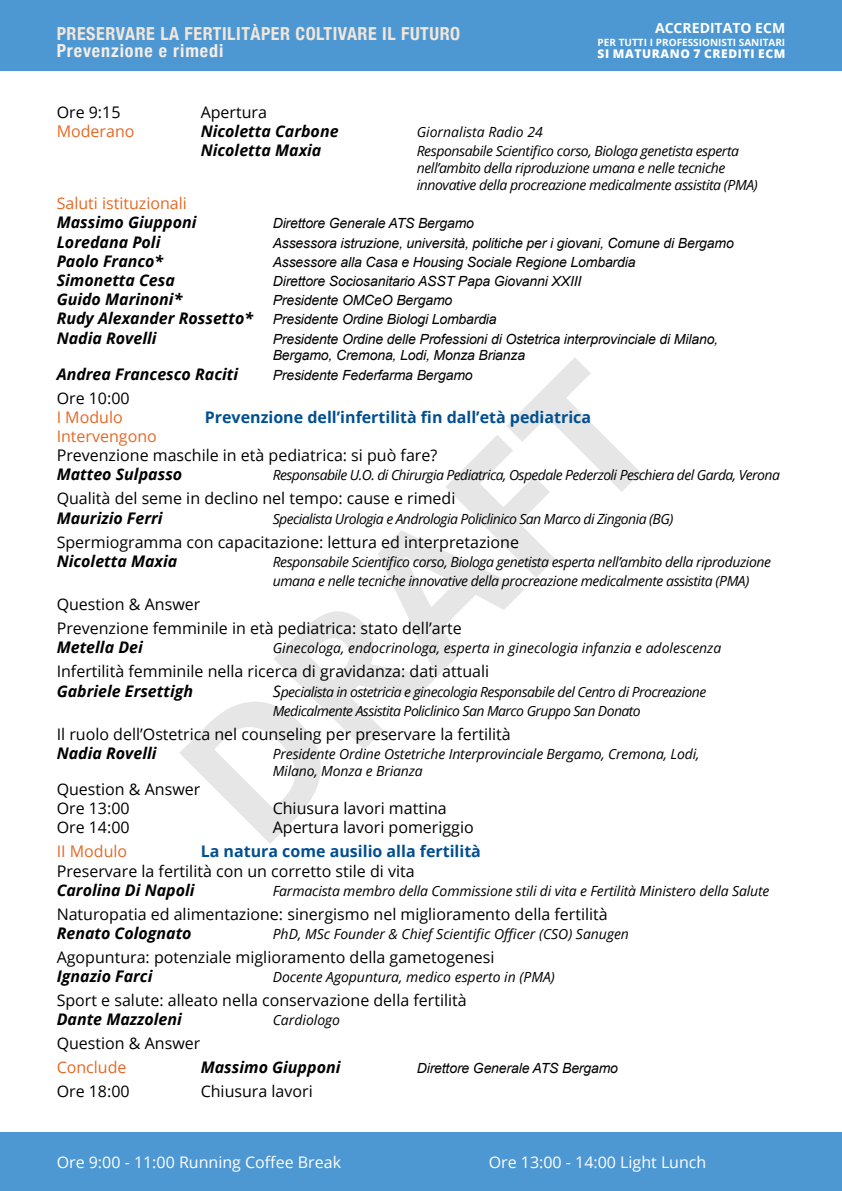
<style>
.page{position:relative;width:842px;height:1191px;background:#fff}
.page>*{position:absolute;margin:0;border:0;box-sizing:border-box;transform-origin:0 0}
.t1{font:700 180px "Open Sans";color:#000}
.t2{font:700 condensed 18px "Helvetica Neue";letter-spacing:.03em;color:#f2e6db}
.t3{font:700 condensed 18px "Helvetica Neue";letter-spacing:.05em;color:#f6ede6}
.t4{font:16px/24px "Open Sans";color:#000}
.t5{font:italic 700 16px "Open Sans";color:#000}
.t6{font:700 16px "Open Sans";color:#004f91}
.t7{font:16px "Open Sans";color:#e56825}
.t8{font:16px "Open Sans";color:#fff}
.t9{font:italic 14px/16.8px "Open Sans";letter-spacing:-.03em;color:#000}
.t10{font:italic 14px/19.2px "Arial";letter-spacing:-.01em;color:#000}
.t11{font:italic 14px "Open Sans";color:#000}
.t12{font:italic 14px/16.8px "Open Sans";letter-spacing:-.01em;color:#000}
.t13{font:700 14px "Open Sans";color:#fff}
.t14{font:800 12px "Open Sans";letter-spacing:.05em;color:#fff}
.t15{font:700 10px "Open Sans";color:#fff}
.s1{font-family:"Open Sans";font-weight:700;font-size:16px}
.s2{font-size:16px}
</style>
<div class="page">
<div style="left:0;top:1132px;width:842px;height:59px;background:#4d98d3"></div>
<div style="left:0;top:0;width:842px;height:71px;background:#4d98d3"></div>
<p class="t2" style="left:57px;top:19px;width:405px">PRESERVARE LA FERTILITÀPER COLTIVARE IL FUTURO</p>
<p class="t3" style="left:57px;top:36px;width:168px">Prevenzione e rimedi</p>
<p class="t13" style="left:655px;top:18px;width:132px">ACCREDITATO ECM</p>
<p class="t15" style="left:598px;top:35px;width:189px">PER TUTTI I PROFESSIONISTI SANITARI</p>
<p class="t14" style="left:598px;top:44px;width:189px">SI MATURANO 7 CREDITI ECM</p>
<p class="t4" style="left:57px;top:100px;width:65px">Ore 9:15</p>
<p class="t4" style="left:201px;top:100px;width:68px">Apertura</p>
<p class="t7" style="left:57px;top:120px;width:79px">Moderano</p>
<p class="t5" style="left:201px;top:120px;width:139px">Nicoletta Carbone</p>
<p class="t11" style="left:417px;top:122px;width:128px">Giornalista Radio 24</p>
<p class="t5" style="left:201px;top:139px;width:122px">Nicoletta Maxia</p>
<p class="t9" style="left:417px;top:142px;width:342px">Responsabile Scientifico corso, Biologa genetista esperta nell’ambito della riproduzione umana e nelle tecniche innovative della procreazione medicalmente assistita (PMA)</p>
<p class="t7" style="left:57px;top:192px;width:132px">Saluti istituzionali</p>
<p class="t5" style="left:57px;top:211px;width:141px">Massimo Giupponi</p>
<p class="t10" style="left:273px;top:214px;width:203px">Direttore Generale ATS Bergamo</p>
<p class="t5" style="left:57px;top:230px;width:105px">Loredana Poli</p>
<p class="t10" style="left:273px;top:233px;width:463px">Assessora istruzione, università, politiche per i giovani, Comune di Bergamo</p>
<p class="t5" style="left:57px;top:250px;width:108px">Paolo Franco*</p>
<p class="t10" style="left:273px;top:252px;width:364px">Assessore alla Casa e Housing Sociale Regione Lombardia</p>
<p class="t5" style="left:57px;top:269px;width:120px">Simonetta Cesa</p>
<p class="t10" style="left:273px;top:272px;width:310px">Direttore Sociosanitario ASST Papa Giovanni XXIII</p>
<p class="t5" style="left:57px;top:288px;width:127px">Guido Marinoni*</p>
<p class="t10" style="left:57px;top:291px;width:441px;text-indent:216px">Presidente OMCeO Bergamo<br><span class="s1">Rudy Alexander Rossetto*</span> Presidente Ordine Biologi Lombardia</p>
<p class="t5" style="left:57px;top:326px;width:101px">Nadia Rovelli</p>
<p class="t10" style="left:273px;top:330px;width:447px;line-height:16.8px">Presidente Ordine delle Professioni di Ostetrica interprovinciale di Milano,<br>Bergamo, Cremona, Lodi, Monza Brianza</p>
<p class="t5" style="left:57px;top:362px;width:183px">Andrea Francesco Raciti</p>
<p class="t10" style="left:273px;top:365px;width:201px">Presidente Federfarma Bergamo</p>
<p class="t4" style="left:57px;top:385px;width:74px">Ore 10:00</p>
<p class="t7" style="left:57px;top:406px;width:68px">I Modulo</p>
<p class="t6" style="left:205px;top:406px;width:388px">Prevenzione dell’infertilità fin dall’età pediatrica</p>
<p class="t7" style="left:57px;top:425px;width:102px">Intervengono</p>
<p class="t4" style="left:57px;top:443px;width:382px">Prevenzione maschile in età pediatrica: si può fare?</p>
<p class="t5" style="left:57px;top:463px;width:127px">Matteo Sulpasso</p>
<p class="t9" style="left:273px;top:466px;width:509px">Responsabile U.O. di Chirurgia Pediatrica, Ospedale Pederzoli Peschiera del Garda, Verona</p>
<p class="t4" style="left:57px;top:486px;width:400px">Qualità del seme in declino nel tempo: cause e rimedi</p>
<p class="t5" style="left:57px;top:506px;width:107px">Maurizio Ferri</p>
<p class="t9" style="left:273px;top:510px;width:402px">Specialista Urologia e Andrologia Policlinico San Marco di Zingonia (BG)</p>
<p class="t4" style="left:57px;top:529px;width:464px">Spermiogramma con capacitazione: lettura ed interpretazione</p>
<p class="t5" style="left:57px;top:550px;width:122px">Nicoletta Maxia</p>
<p class="t9" style="left:273px;top:552px;width:500px;line-height:19.2px">Responsabile Scientifico corso, Biologa genetista esperta nell’ambito della riproduzione umana e nelle tecniche innovative della procreazione medicalmente assistita (PMA)</p>
<p class="t4" style="left:57px;top:592px;width:407px">Question &amp; Answer<br>Prevenzione femminile in età pediatrica: stato dell’arte</p>
<p class="t5" style="left:57px;top:636px;width:88px">Metella Dei</p>
<p class="t11" style="left:273px;top:638px;width:450px">Ginecologa, endocrinologa, esperta in ginecologia infanzia e adolescenza</p>
<p class="t4" style="left:57px;top:659px;width:434px">Infertilità femminile nella ricerca di gravidanza: dati attuali</p>
<p class="t5" style="left:57px;top:679px;width:138px">Gabriele Ersettigh</p>
<p class="t9" style="left:273px;top:681px;width:435px;line-height:19.2px"><span class="s2">S</span>pecialista in ostetricia e ginecologia Responsabile del Centro di Procreazione<br>Medicalmente Assistita Policlinico San Marco Gruppo San Donato</p>
<p class="t4" style="left:57px;top:721px;width:456px">Il ruolo dell’Ostetrica nel counseling per preservare la fertilità</p>
<p class="t5" style="left:57px;top:742px;width:101px">Nadia Rovelli</p>
<p class="t12" style="left:273px;top:745px;width:428px">Presidente Ordine Ostetriche Interprovinciale Bergamo, Cremona, Lodi,<br>Milano, Monza e Brianza</p>
<p class="t4" style="left:57px;top:779px;width:145px;line-height:19.2px">Question &amp; Answer<br>Ore 13:00</p>
<h1 class="t1" style="left:123px;top:719px;width:581px;rotate:-45deg">DRAFT</h1>
<p class="t4" style="left:273px;top:796px;width:176px">Chiusura lavori mattina</p>
<p class="t4" style="left:57px;top:815px;width:74px">Ore 14:00</p>
<p class="t4" style="left:273px;top:815px;width:203px">Apertura lavori pomeriggio</p>
<p class="t7" style="left:57px;top:840px;width:72px">II Modulo</p>
<p class="t6" style="left:201px;top:840px;width:282px">La natura come ausilio alla fertilità</p>
<p class="t4" style="left:57px;top:858px;width:360px">Preservare la fertilità con un corretto stile di vita</p>
<p class="t5" style="left:57px;top:878px;width:139px">Carolina Di Napoli</p>
<p class="t12" style="left:273px;top:882px;width:498px">Farmacista membro della Commissione stili di vita e Fertilità Ministero della Salute</p>
<p class="t4" style="left:57px;top:901px;width:553px">Naturopatia ed alimentazione: sinergismo nel miglioramento della fertilità</p>
<p class="t5" style="left:57px;top:922px;width:136px">Renato Colognato</p>
<p class="t11" style="left:273px;top:924px;width:358px">PhD, MSc Founder &amp; Chief Scientific Officer (CSO) Sanugen</p>
<p class="t4" style="left:57px;top:944px;width:439px">Agopuntura: potenziale miglioramento della gametogenesi</p>
<p class="t5" style="left:57px;top:965px;width:97px">Ignazio Farci</p>
<p class="t11" style="left:273px;top:967px;width:284px">Docente Agopuntura, medico esperto in (PMA)</p>
<p class="t4" style="left:57px;top:988px;width:411px">Sport e salute: alleato nella conservazione della fertilità</p>
<p class="t5" style="left:57px;top:1008px;width:127px">Dante Mazzoleni</p>
<p class="t11" style="left:273px;top:1010px;width:69px">Cardiologo</p>
<p class="t4" style="left:57px;top:1031px;width:145px">Question &amp; Answer</p>
<p class="t7" style="left:57px;top:1056px;width:71px">Conclude</p>
<p class="t5" style="left:201px;top:1056px;width:141px">Massimo Giupponi</p>
<p class="t10" style="left:417px;top:1059px;width:203px">Direttore Generale ATS Bergamo</p>
<p class="t4" style="left:57px;top:1079px;width:74px">Ore 18:00</p>
<p class="t4" style="left:201px;top:1079px;width:114px">Chiusura lavori</p>
<p class="t8" style="left:57px;top:1151px;width:286px">Ore 9:00 - 11:00 Running Coffee Break</p>
<p class="t8" style="left:489px;top:1151px;width:219px">Ore 13:00 - 14:00 Light Lunch</p>
</div>
